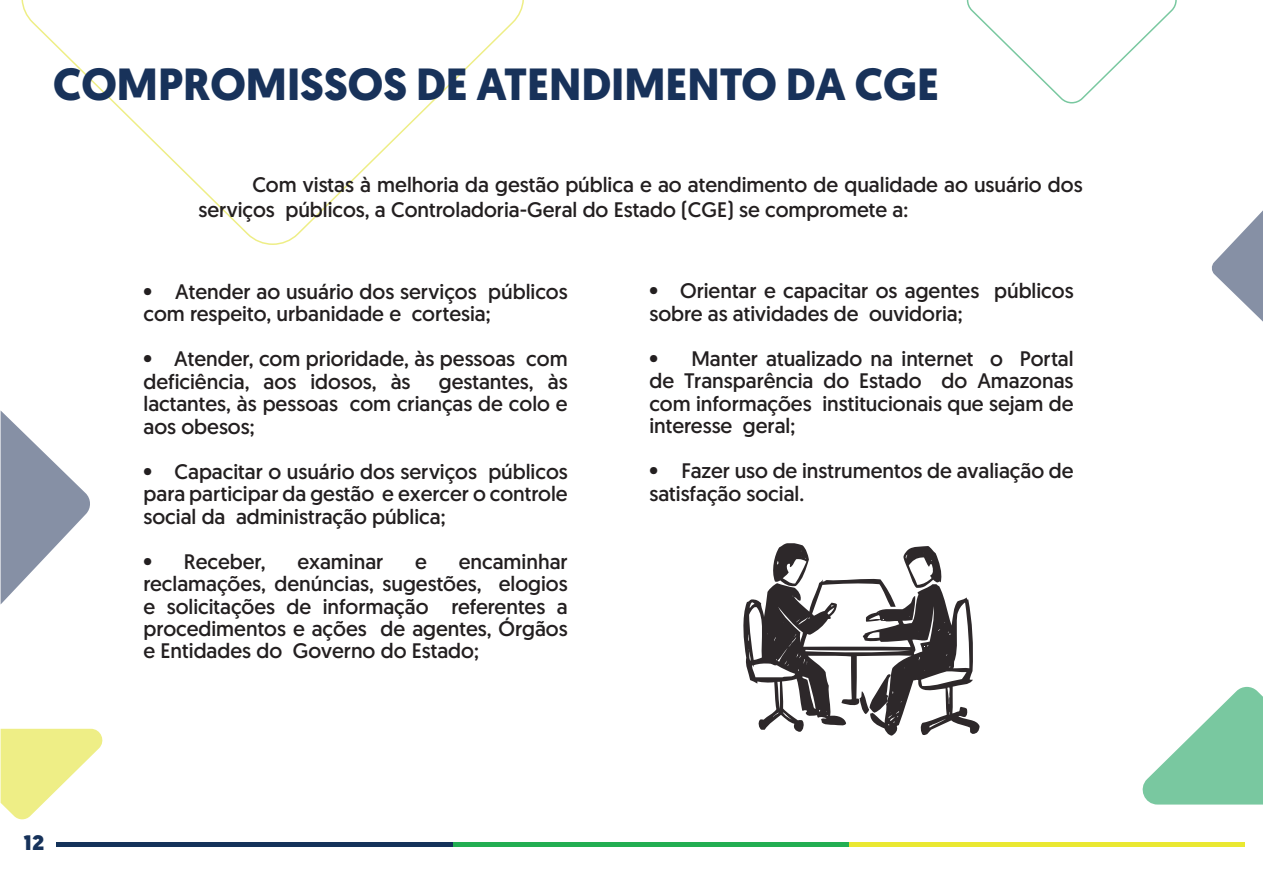
<style>
.page{position:relative;width:1263px;height:893px;background:#fff}
.page>*{position:absolute;margin:0;border:0;box-sizing:border-box;transform-origin:0 0}
.t1{font:700 45px "Geomanist";color:#18325a}
.t2{font:21px/22.5px "Geomanist";color:#231f20}
.t3{font:900 21px "Geomanist";color:#16325a}
</style>
<div class="page">
<svg style="left:967px;top:0;width:210px;height:103px"></svg>
<svg style="left:21px;top:0;width:503px;height:245px"></svg>
<svg style="left:1142px;top:687px;width:120px;height:117px"></svg>
<svg style="left:1px;top:411px;width:89px;height:193px"></svg>
<svg style="left:1211px;top:211px;width:51px;height:110px"></svg>
<svg style="left:1px;top:729px;width:102px;height:90px"></svg>
<div style="left:848px;top:842px;width:397px;height:5px;background:#eae831"></div>
<div style="left:452px;top:842px;width:396px;height:5px;background:#22ae52"></div>
<div style="left:56px;top:842px;width:397px;height:5px;background:#14325a"></div>
<svg style="left:743px;top:543px;width:236px;height:193px"></svg>
<h1 class="t1" style="left:53px;top:54px;width:887px">COMPROMISSOS DE ATENDIMENTO DA CGE</h1>
<p class="t2" style="left:198px;top:172px;width:886px;line-height:25.2px;text-indent:54px">Com vistas à melhoria da gestão pública e ao atendimento de qualidade ao usuário dos serviços públicos, a Controladoria-Geral do Estado (CGE) se compromete a:</p>
<p class="t2" style="left:143px;top:280px;width:426px">• Atender ao usuário dos serviços públicos com respeito, urbanidade e cortesia;</p>
<p class="t2" style="left:143px;top:347px;width:426px">• Atender, com prioridade, às pessoas com deficiência, aos idosos, às</p>
<p class="t2" style="left:143px;top:370px;width:426px;text-align:justify;text-indent:295px">gestantes, às lactantes, às pessoas com crianças de colo e aos obesos;</p>
<p class="t2" style="left:143px;top:460px;width:426px;text-align:justify">• Capacitar o usuário dos serviços públicos para participar da gestão e exercer o controle social da administração pública;</p>
<p class="t2" style="left:143px;top:550px;width:124px">• Receber,</p>
<p class="t2" style="left:297px;top:550px;width:87px">examinar</p>
<p class="t2" style="left:415px;top:550px;width:13px">e</p>
<p class="t2" style="left:143px;top:550px;width:426px;text-align:justify;text-indent:315px">encaminhar reclamações, denúncias, sugestões, elogios e solicitações de informação referentes a procedimentos e ações de agentes, Órgãos e Entidades do Governo do Estado;</p>
<p class="t2" style="left:649px;top:279px;width:426px">• Orientar e capacitar os agentes públicos sobre as atividades de ouvidoria;</p>
<p class="t2" style="left:649px;top:347px;width:426px;text-align:justify">• Manter atualizado na internet o Portal de Transparência do Estado do Amazonas com informações institucionais que sejam de interesse geral;</p>
<p class="t2" style="left:649px;top:459px;width:426px">• Fazer uso de instrumentos de avaliação de satisfação social.</p>
<p class="t3" style="left:24px;top:828px;width:22px">12</p>
</div>
